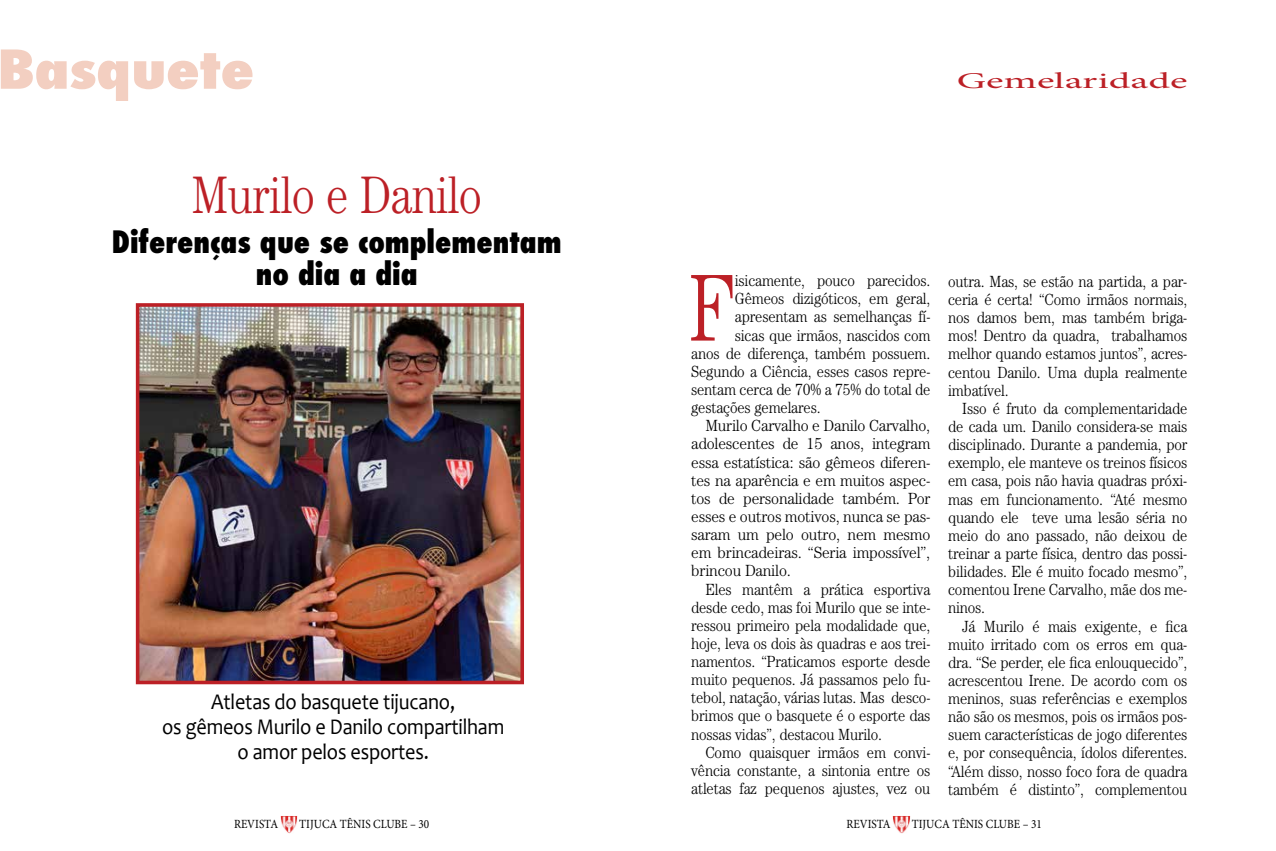
<style>
.page{position:relative;width:1276px;height:851px;background:#fff}
.page>*{position:absolute;margin:0;border:0;box-sizing:border-box;transform-origin:0 0}
.t1{font:300 95.62px "Century IT Cby BT";color:#bc2026;scale:.8 1}
.t2{font:300 53px "Century IT Cby BT";letter-spacing:-.01em;color:#bc2026;scale:.85 1}
.t3{font:800 condensed 52px "Futura";letter-spacing:-.01em;color:#f3cfc1;scale:1.2 1}
.t4{font:800 condensed 30px/32.5px "Futura";color:#000;text-align:center}
.t5{font:22.5px/25px "Candara";letter-spacing:-.01em;color:#000;text-align:center;scale:.9 1}
.t6{font:22.5px "Minion Pro";color:#bc2026;scale:1.82 1}
.t7{font:300 16.25px/18.1px "Century IT Cby BT";letter-spacing:-.01em;color:#000;text-align:justify;scale:.9 1}
.t8{font:300 16.25px "Century IT Cby BT";letter-spacing:-.01em;color:#000;scale:.95 1}
.t9{font:12.5px "Minion Pro";color:#000;scale:.9 1}
</style>
<div class="page">
<img style="left:280px;top:816px;width:18px;height:17px">
<img style="left:893px;top:816px;width:17px;height:17px">
<img style="left:141px;top:308px;width:378px;height:371px">
<div style="left:136px;top:303px;width:388px;height:381px;border:4px solid #bc2026"></div>
<h3 class="t3" style="left:-2px;top:34px;width:215px">Basquete</h3>
<h2 class="t2" style="left:191px;top:163px;width:343px">Murilo e Danilo</h2>
<h3 class="t4" style="left:112px;top:226px;width:451px">Diferenças que se complementam no dia a dia</h3>
<h3 class="t5" style="left:162px;top:689px;width:381px">Atletas do basquete tijucano,<br>os gêmeos Murilo e Danilo compartilham o amor pelos esportes.</h3>
<h3 class="t6" style="left:956px;top:65px;width:128px">Gemelaridade</h3>
<h1 class="t1" style="left:689px;top:249px;width:59px">F</h1>
<p class="t7" style="left:735px;top:271px;width:219px">isicamente, pouco parecidos.</p>
<p class="t7" style="left:735px;top:289px;width:219px">Gêmeos dizigóticos, em geral,</p>
<p class="t7" style="left:735px;top:307px;width:219px">apresentam as semelhanças fí-</p>
<p class="t7" style="left:735px;top:325px;width:219px">sicas que irmãos, nascidos com</p>
<p class="t7" style="left:691px;top:344px;width:267px">anos de diferença, também possuem.</p>
<p class="t7" style="left:691px;top:362px;width:267px">Segundo a Ciência, esses casos repre-</p>
<p class="t7" style="left:691px;top:380px;width:267px">sentam cerca de 70% a 75% do total de</p>
<p class="t7" style="left:691px;top:398px;width:145px">gestações gemelares.</p>
<p class="t8" style="left:705px;top:415px;width:238px">Murilo Carvalho e Danilo Carvalho,</p>
<p class="t8" style="left:691px;top:434px;width:253px">adolescentes de 15 anos, integram</p>
<p class="t8" style="left:691px;top:452px;width:253px">essa estatística: são gêmeos diferen-</p>
<p class="t8" style="left:691px;top:470px;width:253px">tes na aparência e em muitos aspec-</p>
<p class="t8" style="left:691px;top:488px;width:253px">tos de personalidade também. Por</p>
<p class="t8" style="left:691px;top:506px;width:253px">esses e outros motivos, nunca se pas-</p>
<p class="t8" style="left:691px;top:524px;width:253px">saram um pelo outro, nem mesmo</p>
<p class="t8" style="left:691px;top:542px;width:253px">em brincadeiras. “Seria impossível”,</p>
<p class="t8" style="left:691px;top:560px;width:107px">brincou Danilo.</p>
<p class="t7" style="left:705px;top:579px;width:252px">Eles mantêm a prática esportiva</p>
<p class="t7" style="left:691px;top:597px;width:267px">desde cedo, mas foi Murilo que se inte-</p>
<p class="t7" style="left:691px;top:615px;width:267px">ressou primeiro pela modalidade que,</p>
<p class="t7" style="left:691px;top:634px;width:267px">hoje, leva os dois às quadras e aos trei-</p>
<p class="t7" style="left:691px;top:652px;width:267px">namentos. “Praticamos esporte desde</p>
<p class="t7" style="left:691px;top:670px;width:267px">muito pequenos. Já passamos pelo fu-</p>
<p class="t7" style="left:691px;top:688px;width:267px">tebol, natação, várias lutas. Mas desco-</p>
<p class="t7" style="left:691px;top:706px;width:267px">brimos que o basquete é o esporte das</p>
<p class="t7" style="left:691px;top:724px;width:214px">nossas vidas”, destacou Murilo.</p>
<p class="t7" style="left:705px;top:742px;width:252px">Como quaisquer irmãos em convi-</p>
<p class="t7" style="left:691px;top:760px;width:267px">vência constante, a sintonia entre os</p>
<p class="t7" style="left:691px;top:779px;width:267px">atletas faz pequenos ajustes, vez ou</p>
<p class="t7" style="left:948px;top:272px;width:267px">outra. Mas, se estão na partida, a par&shy;ceria é certa! “Como irmãos normais, nos damos bem, mas também briga&shy;mos! Dentro da quadra, trabalhamos melhor quando estamos juntos”, acres&shy;centou Danilo. Uma dupla realmente imbatível.</p>
<p class="t7" style="left:948px;top:399px;width:267px;text-indent:14px">Isso é fruto da complementaridade de cada um. Danilo considera-se mais disciplinado. Durante a pandemia, por exemplo, ele manteve os treinos físicos em casa, pois não havia quadras próxi&shy;mas em funcionamento. “Até mesmo quando ele teve uma lesão séria no meio do ano passado, não deixou de treinar a parte física, dentro das possi&shy;bilidades. Ele é muito focado mesmo”, comentou Irene Carvalho, mãe dos me&shy;ninos.</p>
<p class="t7" style="left:948px;top:616px;width:267px;text-indent:14px">Já Murilo é mais exigente, e fica muito irritado com os erros em qua&shy;dra. “Se perder, ele fica enlouquecido”, acrescentou Irene. De acordo com os meninos, suas referências e exemplos não são os mesmos, pois os irmãos pos&shy;suem características de jogo diferentes e, por consequência, ídolos diferentes. “Além disso, nosso foco fora de quadra também é distinto”, complementou</p>
<p class="t9" style="left:234px;top:815px;width:50px">REVISTA</p>
<p class="t9" style="left:299px;top:815px;width:146px">TIJUCA TÊNIS CLUBE – 30</p>
<p class="t9" style="left:846px;top:815px;width:50px">REVISTA</p>
<p class="t9" style="left:912px;top:815px;width:146px">TIJUCA TÊNIS CLUBE – 31</p>
</div>
